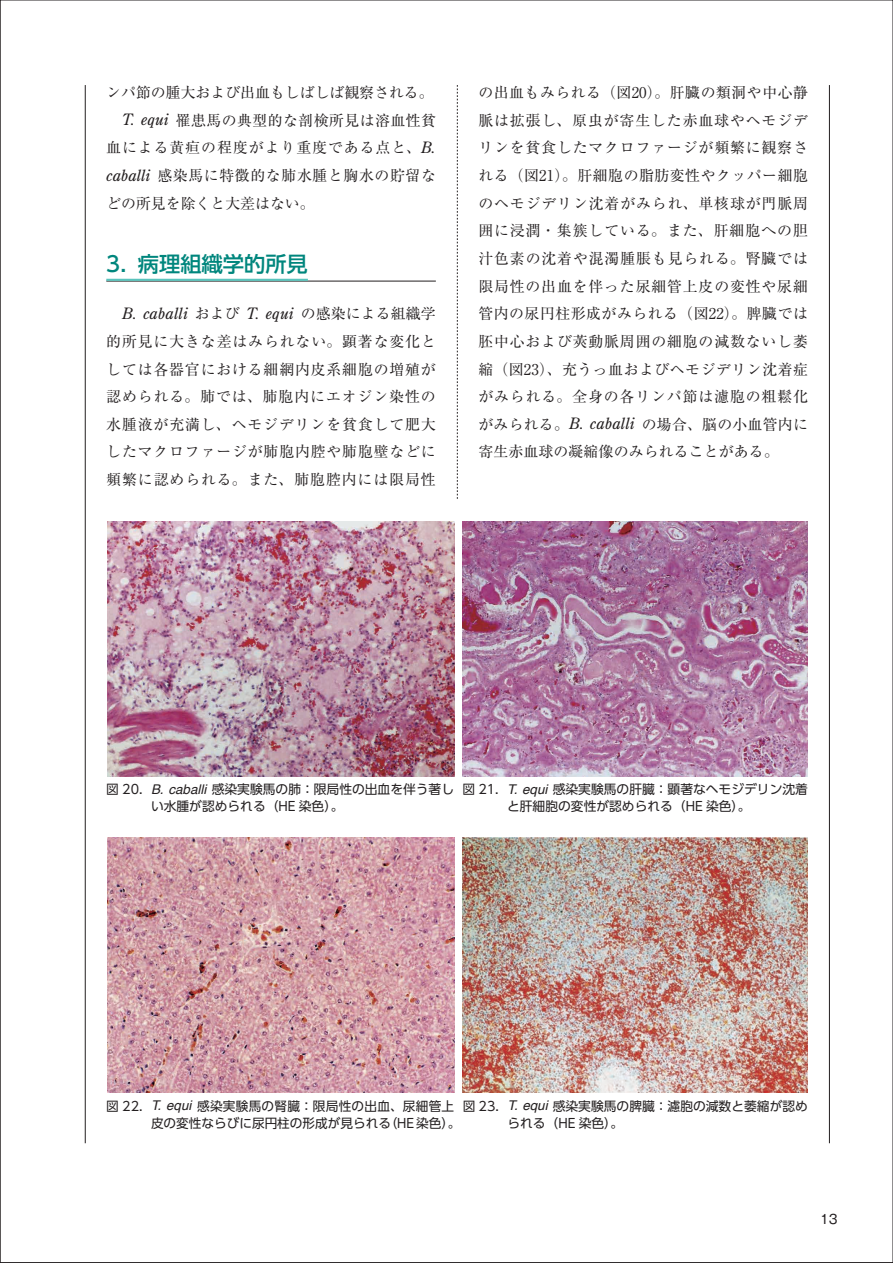
<style>
.page{position:relative;width:893px;height:1263px;background:#fff}
.page>*{position:absolute;margin:0;border:0;box-sizing:border-box;transform-origin:0 0}
.t1{font:500 21.3px "UD Shin Go Pr 6";color:#00867d}
.t2{font:italic 15.6px "Century Old Style Std";letter-spacing:.01em;color:#231f20}
.t3{font:14.85px/27.6px "Ryumin Pr 6";letter-spacing:.04em;color:#231f20;text-align:justify}
.t4{font:14.85px "Ryumin Pr 6";color:#231f20}
.t5{font:14.85px "Ryumin Pr 6";letter-spacing:.065em;color:#231f20}
.t6{font:12.75px/17px "UD Shin Go Pr 6";color:#231f20}
.t7{font:12.75px "Gothic MB101 Pr 6";color:#231f20}
.s1{font-family:"Century Old Style Std";font-style:italic;font-size:15.6px}
.s2{font-family:"Ryumin Pr 6";font-style:normal;font-size:14.85px}
.s3{font-family:"Helvetica";font-style:italic;font-size:13.35px}
</style>
<div class="page">
<img style="left:107px;top:522px;width:347px;height:255px">
<img style="left:463px;top:522px;width:345px;height:255px">
<img style="left:107px;top:838px;width:347px;height:255px">
<img style="left:462px;top:838px;width:346px;height:255px">
<hr style="left:106px;top:281px;width:330px;height:1px;background:#231f20">
<hr style="left:106px;top:279px;width:202px;height:2px;background:#5ac4bd">
<svg style="left:457px;top:85px;width:1px;height:414px"></svg>
<hr style="left:829px;top:85px;width:1px;height:1058px;background:#231f20">
<hr style="left:85px;top:85px;width:1px;height:1058px;background:#231f20">
<p class="t4" style="left:106px;top:81px;width:329px">ンパ節の腫大および出血もしばしば観察される。</p>
<p class="t3" style="left:122px;top:106px;width:315px"><span class="s1">T. equi</span> 罹患馬の典型的な剖検所見は溶血性貧</p>
<p class="t5" style="left:106px;top:136px;width:331px">血による黄疸の程度がより重度である点と、<span class="s1">B.</span></p>
<p class="t3" style="left:106px;top:161px;width:331px"><span class="s1">caballi</span> 感染馬に特徴的な肺水腫と胸水の貯留な</p>
<p class="t4" style="left:106px;top:191px;width:210px">どの所見を除くと大差はない。</p>
<h1 class="t1" style="left:106px;top:246px;width:203px">3. 病理組織学的所見</h1>
<p class="t2" style="left:122px;top:303px;width:315px">B. caballi <span class="s2">および</span> T. equi <span class="s2">の感染による組織学</span></p>
<p class="t3" style="left:106px;top:327px;width:331px">的所見に大きな差はみられない。顕著な変化としては各器官における細網内皮系細胞の増殖が認められる。肺では、肺胞内にエオジン染性の水腫液が充満し、ヘモジデリンを貧食して肥大したマクロファージが肺胞内腔や肺胞壁などに頻繁に認められる。また、肺胞腔内には限局性</p>
<p class="t3" style="left:478px;top:78px;width:331px">の出血もみられる（図20）。肝臓の類洞や中心静脈は拡張し、原虫が寄生した赤血球やヘモジデリンを貧食したマクロファージが頻繁に観察される（図21）。肝細胞の脂肪変性やクッパー細胞のヘモジデリン沈着がみられ、単核球が門脈周囲に浸潤・集簇している。また、肝細胞への胆汁色素の沈着や混濁腫脹も見られる。腎臓では限局性の出血を伴った尿細管上皮の変性や尿細管内の尿円柱形成がみられる（図22）｡脾臓では胚中心および莢動脈周囲の細胞の減数ないし萎縮（図23）、充うっ血およびヘモジデリン沈着症がみられる。全身の各リンパ節は濾胞の粗鬆化がみられる。<span class="s1">B. caballi</span> の場合、脳の小血管内に寄生赤血球の凝縮像のみられることがある。</p>
<p class="t6" style="left:151px;top:781px;width:305px;text-indent:-45px">図 20. <span class="s3">B. caballi</span> 感染実験馬の肺：限局性の出血を伴う著しい水腫が認められる（HE 染色）。</p>
<p class="t6" style="left:507px;top:781px;width:302px;text-indent:-45px">図 21. <span class="s3">T. equi</span> 感染実験馬の肝臓：顕著なヘモジデリン沈着と肝細胞の変性が認められる（HE 染色）。</p>
<p class="t6" style="left:151px;top:1097px;width:311px;text-indent:-45px">図 22. <span class="s3">T. equi</span> 感染実験馬の腎臓：限局性の出血、尿細管上皮の変性ならびに尿円柱の形成が見られる（HE 染色）。</p>
<p class="t6" style="left:507px;top:1097px;width:302px;text-indent:-45px">図 23. <span class="s3">T. equi</span> 感染実験馬の脾臓：濾胞の減数と萎縮が認められる（HE 染色）。</p>
<p class="t7" style="left:820px;top:1208px;width:19px">13</p>
</div>
